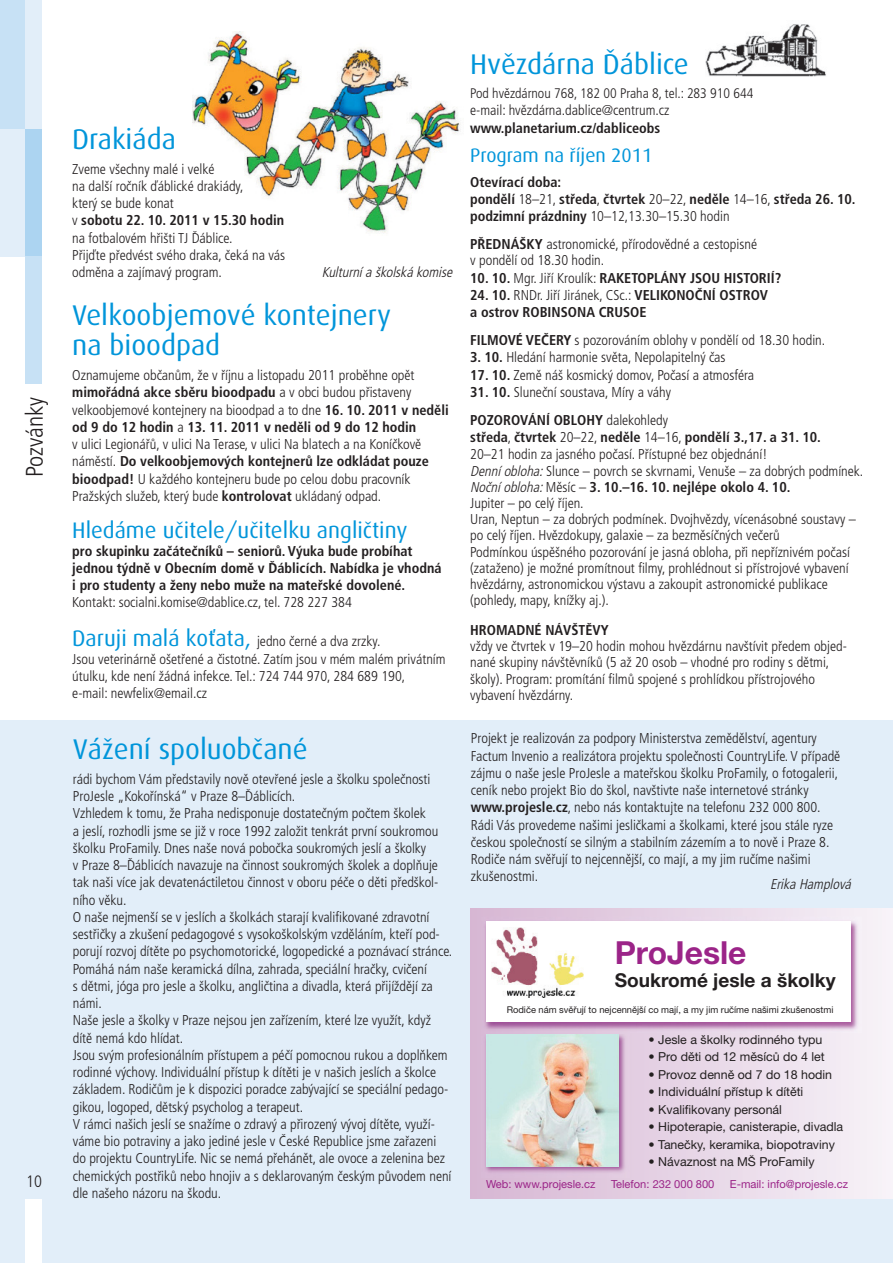
<style>
.page{position:relative;width:893px;height:1263px;background:#fff}
.page>*{position:absolute;margin:0;border:0;box-sizing:border-box;transform-origin:0 0}
.t1{font:700 31.8px "Helvetica Neue CE";color:#9b2488}
.t2{font:28.5px/30px "Dax CE";color:#0095da}
.t3{font:300 condensed 24px "Frutiger CE";color:#231f20}
.t4{font:22.5px "Dax CE";color:#0095da}
.t5{font:19.5px "Dax CE";color:#0095da}
.t6{font:700 19.05px "Helvetica Neue CE";color:#231f20}
.t7{font:300 condensed 16.5px "Frutiger CE";color:#231f20}
.t8{font:300 condensed 14.25px/17.2px "Frutiger CE";color:#231f20}
.t9{font:700 condensed 14.25px/17.2px "Frutiger CE";color:#231f20}
.t10{font:italic 300 condensed 14.25px "Frutiger CE";color:#231f20}
.t11{font:300 condensed 13.8px "Frutiger CE";color:#231f20}
.t12{font:12.45px "Helvetica Neue CE";color:#231f20}
.t13{font:11.1px "Helvetica Neue CE";color:#9b2488}
.t14{font:9.3px "Helvetica Neue CE";color:#231f20}
.s1{font-weight:700}
.s2{font-family:"Dax CE";font-weight:400;font-stretch:normal;font-size:22.5px;color:#0095da}
.s3{font-weight:300}
.s4{font-style:italic}
</style>
<div class="page">
<div style="left:0;top:721px;width:893px;height:542px;background:#e2eef9"></div>
<div style="left:471px;top:908px;width:422px;height:291px;background:linear-gradient(to right,#d6b6d3,#f7f3f8)"></div>
<img style="left:481px;top:916px;width:381px;height:117px">
<div style="left:486px;top:921px;width:365px;height:101px;background:#fff"></div>
<img style="left:492px;top:927px;width:91px;height:71px">
<img style="left:481px;top:1029px;width:149px;height:149px">
<img style="left:486px;top:1035px;width:133px;height:131px">
<img style="left:192px;top:32px;width:269px;height:202px">
<div style="left:0;top:128px;width:25px;height:129px;background:#e2eef9"></div>
<div style="left:25px;top:128px;width:17px;height:129px;background:#acd4f1"></div>
<div style="left:0;top:0;width:25px;height:129px;background:#c7e1f5"></div>
<div style="left:25px;top:0;width:17px;height:129px;background:#e2eef9"></div>
<div style="left:25px;top:257px;width:17px;height:127px;background:#c7e1f5"></div>
<div style="left:26px;top:1199px;width:16px;height:64px;background:#fff"></div>
<img style="left:705px;top:24px;width:121px;height:52px">
<h3 class="t3" style="left:24px;top:477px;width:82px;rotate:-90deg">Pozvánky</h3>
<p class="t7" style="left:26px;top:1174px;width:17px">10</p>
<h2 class="t2" style="left:72px;top:126px;width:105px">Drakiáda</h2>
<p class="t8" style="left:72px;top:161px;width:214px">Zveme všechny malé i velké<br>na další ročník ďáblické drakiády,<br>který se bude konat<br>v <span class="s1">sobotu 22. 10. 2011 v 15.30 hodin </span>na fotbalovém hřišti TJ Ďáblice.<br>Přijďte předvést svého draka, čeká na vás odměna a zajímavý program.</p>
<p class="t10" style="left:322px;top:266px;width:135px">Kulturní a školská komise</p>
<h2 class="t2" style="left:72px;top:303px;width:320px">Velkoobjemové kontejnery na bioodpad</h2>
<p class="t8" style="left:72px;top:367px;width:378px">Oznamujeme občanům, že v říjnu a listopadu 2011 proběhne opět <span class="s1">mimořádná akce sběru bioodpadu</span> a v obci budou přistaveny velkoobjemové kontejnery na bioodpad a to dne <span class="s1">16. 10. 2011 v neděli od 9 do 12 hodin</span> a <span class="s1">13. 11. 2011 v neděli od 9 do 12 hodin<br></span>v ulici Legionářů, v ulici Na Terase, v ulici Na blatech a na Koníčkově náměstí. <span class="s1">Do velkoobjemových kontejnerů lze odkládat pouze bioodpad!</span> U každého kontejneru bude po celou dobu pracovník Pražských služeb, který bude <span class="s1">kontrolovat</span> ukládaný odpad.</p>
<h3 class="t4" style="left:72px;top:521px;width:337px">Hledáme učitele/učitelku angličtiny</h3>
<p class="t9" style="left:72px;top:543px;width:371px">pro skupinku začátečníků – seniorů. Výuka bude probíhat jednou týdně v Obecním domě v Ďáblicích. Nabídka je vhodná i pro studenty a ženy nebo muže na mateřské dovolené.</p>
<p class="t8" style="left:72px;top:595px;width:281px">Kontakt: socialni.komise@dablice.cz, tel. 728 227 384</p>
<p class="t8" style="left:72px;top:634px;width:375px"><span class="s2">Daruji malá koťata,</span> jedno černé a dva zrzky.<br>Jsou veterinárně ošetřené a čistotné. Zatím jsou v mém malém privátním útulku, kde není žádná infekce. Tel.: 724 744 970, 284 689 190,<br>e-mail: newfelix@email.cz</p>
<h2 class="t2" style="left:73px;top:736px;width:236px">Vážení spoluobčané</h2>
<p class="t8" style="left:73px;top:771px;width:381px">rádi bychom Vám představily nově otevřené jesle a školku společnosti ProJesle „Kokořínská“ v Praze 8–Ďáblicích.<br>Vzhledem k tomu, že Praha nedisponuje dostatečným počtem školek<br>a jeslí, rozhodli jsme se již v roce 1992 založit tenkrát první soukromou školku ProFamily. Dnes naše nová pobočka soukromých jeslí a školky<br>v Praze 8–Ďáblicích navazuje na činnost soukromých školek a doplňuje tak naši více jak devatenáctiletou činnost v oboru péče o děti předškol&shy;ního věku.<br>O naše nejmenší se v jeslích a školkách starají kvalifikované zdravotní sestřičky a zkušení pedagogové s vysokoškolským vzděláním, kteří pod&shy;porují rozvoj dítěte po psychomotorické, logopedické a poznávací stránce.<br>Pomáhá nám naše keramická dílna, zahrada, speciální hračky, cvičení<br>s dětmi, jóga pro jesle a školku, angličtina a divadla, která přijíždějí za námi.<br>Naše jesle a školky v Praze nejsou jen zařízením, které lze využít, když dítě nemá kdo hlídat.<br>Jsou svým profesionálním přístupem a péčí pomocnou rukou a doplňkem rodinné výchovy. Individuální přístup k dítěti je v našich jeslích a školce základem. Rodičům je k dispozici poradce zabývající se speciální pedago&shy;gikou, logoped, dětský psycholog a terapeut.<br>V rámci našich jeslí se snažíme o zdravý a přirozený vývoj dítěte, využí&shy;váme bio potraviny a jako jediné jesle v České Republice jsme zařazeni do projektu CountryLife. Nic se nemá přehánět, ale ovoce a zelenina bez chemických postřiků nebo hnojiv a s deklarovaným českým původem není dle našeho názoru na škodu.</p>
<h2 class="t2" style="left:470px;top:52px;width:220px">Hvězdárna Ďáblice</h2>
<p class="t11" style="left:470px;top:87px;width:285px">Pod hvězdárnou 768, 182 00 Praha 8, tel.: 283 910 644</p>
<p class="t8" style="left:470px;top:103px;width:201px">e-mail: hvězdárna.dablice@centrum.cz</p>
<p class="t9" style="left:470px;top:120px;width:192px">www.planetarium.cz/dabliceobs</p>
<h3 class="t5" style="left:470px;top:147px;width:184px">Program na říjen 2011</h3>
<p class="t9" style="left:470px;top:174px;width:387px">Otevírací doba:<br>pondělí <span class="s3">18–21,</span> středa<span class="s3">,</span> čtvrtek <span class="s3">20–22,</span> neděle <span class="s3">14–16,</span> středa 26. 10. podzimní prázdniny <span class="s3">10–12,13.30–15.30 hodin</span></p>
<p class="t8" style="left:470px;top:237px;width:288px;line-height:16.2px"><span class="s1">PŘEDNÁŠKY</span> astronomické, přírodovědné a cestopisné v pondělí od 18.30 hodin.</p>
<p class="t9" style="left:470px;top:270px;width:313px">10. 10. <span class="s3">Mgr. Jiří Kroulík:</span> RAKETOPLÁNY JSOU HISTORIÍ?</p>
<p class="t9" style="left:470px;top:287px;width:299px">24. 10. <span class="s3">RNDr. Jiří Jiránek, CSc.:</span> VELIKONOČNÍ OSTROV a ostrov ROBINSONA CRUSOE</p>
<p class="t8" style="left:470px;top:333px;width:357px"><span class="s1">FILMOVÉ VEČERY</span> s pozorováním oblohy v pondělí od 18.30 hodin.</p>
<p class="t8" style="left:470px;top:350px;width:257px"><span class="s1">3. 10.</span> Hledání harmonie světa, Nepolapitelný čas</p>
<p class="t8" style="left:470px;top:367px;width:285px"><span class="s1">17. 10.</span> Země náš kosmický domov, Počasí a atmosféra</p>
<p class="t8" style="left:470px;top:379px;width:202px;line-height:28.2px"><span class="s1">31. 10.</span> Sluneční soustava, Míry a váhy<br><span class="s1">POZOROVÁNÍ OBLOHY</span> dalekohledy</p>
<p class="t8" style="left:470px;top:430px;width:395px;line-height:16.4px"><span class="s1">středa</span>, <span class="s1">čtvrtek</span> 20–22, <span class="s1">neděle</span> 14–16, <span class="s1">pondělí 3.,17. a 31. 10.<br></span>20–21 hodin za jasného počasí. Přístupné bez objednání!<br><span class="s4">Denní obloha:</span>Slunce – povrch se skvrnami, Venuše – za dobrých podmínek.<br><span class="s4">Noční obloha:</span>Měsíc – <span class="s1">3. 10.–16. 10. nejlépe okolo 4. 10.<br></span>Jupiter – po celý říjen.<br>Uran, Neptun – za dobrých podmínek. Dvojhvězdy, vícenásobné soustavy – po celý říjen. Hvězdokupy, galaxie – za bezměsíčných večerů<br>Podmínkou úspěšného pozorování je jasná obloha, při nepříznivém počasí (zataženo) je možné promítnout filmy, prohlédnout si přístrojové vybavení hvězdárny, astronomickou výstavu a zakoupit astronomické publikace (pohledy, mapy, knížky aj.).</p>
<p class="t9" style="left:470px;top:622px;width:140px">HROMADNÉ NÁVŠTĚVY</p>
<p class="t8" style="left:470px;top:639px;width:378px;line-height:16.2px">vždy ve čtvrtek v 19–20 hodin mohou hvězdárnu navštívit předem objed&shy;nané skupiny návštěvníků (5 až 20 osob – vhodné pro rodiny s dětmi, školy). Program: promítání filmů spojené s prohlídkou přístrojového vybavení hvězdárny.</p>
<p class="t8" style="left:471px;top:731px;width:371px">Projekt je realizován za podpory Ministerstva zemědělství, agentury Factum Invenio a realizátora projektu společnosti CountryLife. V případě zájmu o naše jesle ProJesle a mateřskou školku ProFamily, o fotogalerii, ceník nebo projekt Bio do škol, navštivte naše internetové stránky <span class="s1">www.projesle.cz</span>, nebo nás kontaktujte na telefonu 232 000 800.<br>Rádi Vás provedeme našimi jesličkami a školkami, které jsou stále ryze českou společností se silným a stabilním zázemím a to nově i Praze 8.<br>Rodiče nám svěřují to nejcennější, co mají, a my jim ručíme našimi zkušenostmi.</p>
<p class="t10" style="left:770px;top:878px;width:86px">Erika Hamplová</p>
<h1 class="t1" style="left:615px;top:934px;width:133px">ProJesle</h1>
<h3 class="t6" style="left:615px;top:970px;width:222px">Soukromé jesle a školky</h3>
<p class="t14" style="left:507px;top:1004px;width:328px">Rodiče nám svěřují to nejcennější co mají, a my jim ručíme našimi zkušenostmi</p>
<p class="t12" style="left:649px;top:1032px;width:175px">• Jesle a školky rodinného typu</p>
<p class="t12" style="left:649px;top:1050px;width:178px">• Pro děti od 12 měsíců do 4 let</p>
<p class="t12" style="left:649px;top:1067px;width:185px">• Provoz denně od 7 do 18 hodin</p>
<p class="t12" style="left:649px;top:1085px;width:156px">• Individuální přístup k dítěti</p>
<p class="t12" style="left:649px;top:1102px;width:135px">• Kvalifikovany personál</p>
<p class="t12" style="left:649px;top:1120px;width:196px">• Hipoterapie, canisterapie, divadla</p>
<p class="t12" style="left:649px;top:1137px;width:188px">• Tanečky, keramika, biopotraviny</p>
<p class="t12" style="left:649px;top:1155px;width:167px">• Návaznost na MŠ ProFamily</p>
<p class="t13" style="left:486px;top:1177px;width:111px">Web: www.projesle.cz</p>
<p class="t13" style="left:611px;top:1177px;width:105px">Telefon: 232 000 800</p>
<p class="t13" style="left:730px;top:1177px;width:120px">E-mail: info@projesle.cz</p>
</div>
